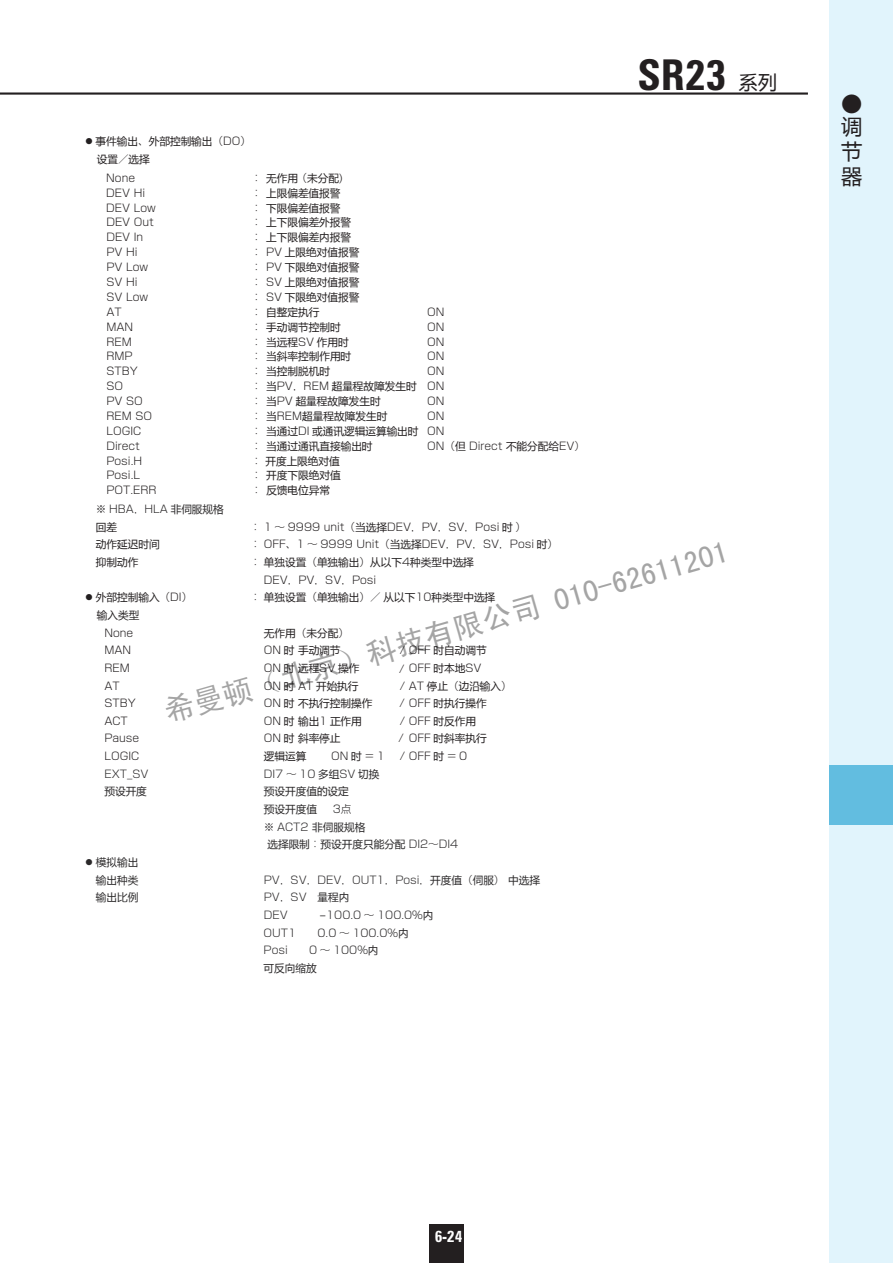
<style>
.page{position:relative;width:893px;height:1263px;background:#fff}
.page>*{position:absolute;margin:0;border:0;box-sizing:border-box;transform-origin:0 0}
.t1{font:700 condensed 42.45px "Zurich BT";color:#231f20}
.t2{font:30px "Sim Hei";color:rgb(0 0 0/.36)}
.t3{font:21.3px/25.3px "Microsoft Ya Hei";color:#231f20;text-align:justify}
.t4{font:21.3px "Shin Go Pro";color:#231f20}
.t5{font:19.2px "Microsoft Ya Hei";color:#231f20}
.t6{font:700 condensed 15.9px "Zurich BT";color:#fff}
.t7{font:10.65px/17.7px "Microsoft Ya Hei";color:#231f20}
.t8{font:300 10.65px "Shin Go Pro";color:#231f20}
.t9{font:300 10.65px/17.7px "Shin Go Pro";color:#2a2829}
.t10{font:10.65px/17.7px "Microsoft Ya Hei";color:#2a2829}
.t11{font:300 10.65px "Shin Go Pro";color:#252122}
.s1{font-family:"Shin Go Pro";font-weight:300}
.s2{font-family:"Microsoft Ya Hei";font-weight:400}
</style>
<div class="page">
<div style="left:829px;top:0;width:64px;height:1263px;background:#e1f4fc"></div>
<hr style="left:0;top:92px;width:808px;height:3px;background:#231f20">
<div style="left:829px;top:765px;width:64px;height:60px;background:#62bde0"></div>
<div style="left:429px;top:1225px;width:34px;height:38px;background:#231f20"></div>
<h1 class="t1" style="left:637px;top:49px;width:91px">SR23</h1>
<h3 class="t5" style="left:739px;top:69px;width:40px">系列</h3>
<p class="t7" style="left:97px;top:132px;width:156px;text-indent:-12px">● 事件输出<span class="s1">、</span>外部控制输出<span class="s1">（DO）</span>设置<span class="s1">／</span>选择</p>
<p class="t8" style="left:106px;top:169px;width:30px">None</p>
<p class="t7" style="left:251px;top:169px;width:94px"><span class="s1">：</span>无作用<span class="s1">（</span>未分配<span class="s1">)</span></p>
<p class="t8" style="left:106px;top:184px;width:40px">DEV Hi</p>
<p class="t7" style="left:251px;top:184px;width:91px"><span class="s1">：</span>上限偏差值报警</p>
<p class="t8" style="left:106px;top:199px;width:51px">DEV Low</p>
<p class="t7" style="left:251px;top:199px;width:91px"><span class="s1">：</span>下限偏差值报警</p>
<p class="t8" style="left:106px;top:214px;width:49px">DEV Out</p>
<p class="t7" style="left:251px;top:213px;width:102px"><span class="s1">：</span>上下限偏差外报警</p>
<p class="t8" style="left:106px;top:229px;width:39px">DEV In</p>
<p class="t7" style="left:251px;top:228px;width:102px"><span class="s1">：</span>上下限偏差内报警</p>
<p class="t8" style="left:106px;top:243px;width:33px">PV Hi</p>
<p class="t7" style="left:251px;top:243px;width:110px"><span class="s1">： PV</span> 上限绝对值报警</p>
<p class="t8" style="left:106px;top:258px;width:43px">PV Low</p>
<p class="t7" style="left:251px;top:258px;width:110px"><span class="s1">： PV</span> 下限绝对值报警</p>
<p class="t8" style="left:106px;top:273px;width:33px">SV Hi</p>
<p class="t7" style="left:251px;top:273px;width:110px"><span class="s1">： SV</span> 上限绝对值报警</p>
<p class="t8" style="left:106px;top:288px;width:43px">SV Low</p>
<p class="t7" style="left:251px;top:288px;width:110px"><span class="s1">： SV</span> 下限绝对值报警</p>
<p class="t8" style="left:106px;top:303px;width:17px">AT</p>
<p class="t7" style="left:251px;top:303px;width:70px"><span class="s1">：</span>自整定执行</p>
<p class="t8" style="left:427px;top:303px;width:19px">ON</p>
<p class="t8" style="left:106px;top:318px;width:28px">MAN</p>
<p class="t7" style="left:251px;top:318px;width:91px"><span class="s1">：</span>手动调节控制时</p>
<p class="t8" style="left:427px;top:318px;width:19px">ON</p>
<p class="t8" style="left:106px;top:333px;width:27px">REM</p>
<p class="t7" style="left:251px;top:332px;width:99px"><span class="s1">：</span>当远程<span class="s1">SV</span> 作用时</p>
<p class="t8" style="left:427px;top:333px;width:19px">ON</p>
<p class="t8" style="left:106px;top:348px;width:28px">RMP</p>
<p class="t7" style="left:251px;top:347px;width:102px"><span class="s1">：</span>当斜率控制作用时</p>
<p class="t8" style="left:427px;top:348px;width:19px">ON</p>
<p class="t8" style="left:106px;top:362px;width:33px">STBY</p>
<p class="t7" style="left:251px;top:362px;width:80px"><span class="s1">：</span>当控制脱机时</p>
<p class="t8" style="left:427px;top:362px;width:19px">ON</p>
<p class="t8" style="left:106px;top:377px;width:18px">SO</p>
<p class="t8" style="left:251px;top:377px;width:195px">：<span class="s2">当</span>PV，REM <span class="s2">超量程故障发生时</span> ON</p>
<p class="t8" style="left:106px;top:392px;width:38px">PV SO</p>
<p class="t7" style="left:251px;top:392px;width:131px"><span class="s1">：</span>当<span class="s1">PV</span> 超量程故障发生时</p>
<p class="t8" style="left:427px;top:392px;width:19px">ON</p>
<p class="t8" style="left:106px;top:407px;width:47px">REM SO</p>
<p class="t7" style="left:251px;top:407px;width:138px"><span class="s1">：</span>当<span class="s1">REM</span>超量程故障发生时</p>
<p class="t8" style="left:427px;top:407px;width:19px">ON</p>
<p class="t8" style="left:106px;top:422px;width:36px">LOGIC</p>
<p class="t7" style="left:251px;top:422px;width:195px"><span class="s1">：</span>当通过<span class="s1">DI</span> 或通讯逻辑运算输出时 <span class="s1">ON</span></p>
<p class="t8" style="left:106px;top:437px;width:35px">Direct</p>
<p class="t7" style="left:251px;top:437px;width:123px"><span class="s1">：</span>当通过通讯直接输出时</p>
<p class="t11" style="left:427px;top:437px;width:159px">ON（<span class="s2">但</span> Direct <span class="s2">不能分配给</span>EV）</p>
<p class="t8" style="left:107px;top:452px;width:37px">Posi.H</p>
<p class="t7" style="left:251px;top:452px;width:90px"><span class="s1">：</span> 开度上限绝对值</p>
<p class="t8" style="left:107px;top:467px;width:35px">Posi.L</p>
<p class="t7" style="left:251px;top:466px;width:91px"><span class="s1">：</span>开度下限绝对值</p>
<p class="t8" style="left:107px;top:482px;width:52px">POT.ERR</p>
<p class="t7" style="left:251px;top:481px;width:80px"><span class="s1">：</span>反馈电位异常</p>
<p class="t9" style="left:85px;top:499px;width:140px">　※ HBA，HLA <span class="s2">非伺服规格</span></p>
<p class="t7" style="left:85px;top:518px;width:33px">　回差</p>
<p class="t8" style="left:250px;top:518px;width:277px">： 1 ～ 9999 unit（<span class="s2">当选择</span>DEV，PV，SV，Posi <span class="s2">时</span>）</p>
<p class="t7" style="left:85px;top:535px;width:76px">　动作延迟时间</p>
<p class="t8" style="left:250px;top:536px;width:309px">： OFF、1 ～ 9999 Unit（<span class="s2">当选择</span>DEV，PV，SV，Posi <span class="s2">时</span>）</p>
<p class="t7" style="left:96px;top:553px;width:44px">抑制动作</p>
<p class="t7" style="left:250px;top:553px;width:225px"><span class="s1">：</span>单独设置<span class="s1">（</span>单独输出<span class="s1">）</span>从以下<span class="s1">4</span>种类型中选择</p>
<p class="t8" style="left:264px;top:571px;width:114px">DEV，PV，SV，Posi</p>
<p class="t7" style="left:85px;top:588px;width:109px">● 外部控制输入<span class="s1">（DI）</span></p>
<p class="t7" style="left:250px;top:588px;width:247px"><span class="s1">：</span>单独设置<span class="s1">（</span>单独输出<span class="s1">）／</span>从以下<span class="s1">10</span>种类型中选择</p>
<p class="t7" style="left:86px;top:606px;width:55px">　输入类型</p>
<p class="t8" style="left:104px;top:624px;width:30px">None</p>
<p class="t7" style="left:264px;top:624px;width:87px">无作用<span class="s1">（</span>未分配<span class="s1">）</span></p>
<p class="t8" style="left:104px;top:641px;width:28px">MAN</p>
<p class="t7" style="left:264px;top:641px;width:78px"><span class="s1">ON</span> 时手动调节</p>
<p class="t7" style="left:400px;top:641px;width:88px"><span class="s1">/ OFF</span> 时自动调节</p>
<p class="t8" style="left:104px;top:659px;width:27px">REM</p>
<p class="t7" style="left:264px;top:659px;width:97px"><span class="s1">ON</span> 时远程<span class="s1">SV</span> 操作</p>
<p class="t8" style="left:409px;top:659px;width:74px">OFF <span class="s2">时本地</span>SV</p>
<p class="t8" style="left:104px;top:677px;width:17px">AT</p>
<p class="t7" style="left:264px;top:676px;width:96px"><span class="s1">ON</span> 时 <span class="s1">AT</span> 开始执行</p>
<p class="t7" style="left:400px;top:676px;width:113px"><span class="s1">/ AT</span> 停止<span class="s1">（</span>边沿输入<span class="s1">）</span></p>
<p class="t8" style="left:104px;top:694px;width:33px">STBY</p>
<p class="t7" style="left:264px;top:694px;width:110px"><span class="s1">ON</span> 时不执行控制操作</p>
<p class="t7" style="left:400px;top:694px;width:89px"><span class="s1">/ OFF</span> 时执行操作</p>
<p class="t8" style="left:104px;top:712px;width:25px">ACT</p>
<p class="t7" style="left:264px;top:712px;width:100px"><span class="s1">ON</span> 时输出<span class="s1">1</span> 正作用</p>
<p class="t8" style="left:400px;top:712px;width:78px">/ OFF <span class="s2">时反作用</span></p>
<p class="t8" style="left:104px;top:730px;width:36px">Pause</p>
<p class="t7" style="left:264px;top:729px;width:78px"><span class="s1">ON</span> 时斜率停止</p>
<p class="t7" style="left:409px;top:729px;width:79px"><span class="s1">OFF</span> 时斜率执行</p>
<p class="t8" style="left:104px;top:747px;width:36px">LOGIC</p>
<p class="t7" style="left:264px;top:747px;width:44px">逻辑运算</p>
<p class="t8" style="left:331px;top:747px;width:55px">ON <span class="s2">时</span> = 1</p>
<p class="t8" style="left:400px;top:747px;width:69px">/ OFF <span class="s2">时</span> = 0</p>
<p class="t9" style="left:104px;top:763px;width:46px">EXT_SV</p>
<p class="t9" style="left:264px;top:763px;width:117px">DI7 ～ 10 <span class="s2">多组</span>SV <span class="s2">切换</span></p>
<p class="t10" style="left:104px;top:782px;width:44px">预设开度</p>
<p class="t10" style="left:264px;top:782px;width:87px">预设开度值的设定预设开度值</p>
<h2 class="t2" style="left:161px;top:698px;width:586px;rotate:-16deg">希曼顿（北京）科技有限公司 010-62611201</h2>
<p class="t8" style="left:399px;top:660px;width:7px">/</p>
<p class="t8" style="left:399px;top:729px;width:7px">/</p>
<p class="t9" style="left:264px;top:799px;width:103px;text-indent:69px">3点<br>※ ACT2 <span class="s2">非伺服规格</span></p>
<p class="t10" style="left:267px;top:835px;width:192px">选择限制<span class="s1">：</span>预设开度只能分配 <span class="s1">DI2～DI4</span></p>
<p class="t10" style="left:85px;top:853px;width:55px">● 模拟输出　输出种类</p>
<p class="t9" style="left:264px;top:869px;width:278px">PV，SV，DEV，OUT1，Posi，<span class="s2">开度值</span>（<span class="s2">伺服</span>） <span class="s2">中选择</span></p>
<p class="t10" style="left:85px;top:888px;width:55px">　输出比例</p>
<p class="t9" style="left:264px;top:887px;width:171px">PV，SV　<span class="s2">量程内<br></span>DEV　　　-100.0 ～ 100.0％<span class="s2">内<br></span>OUT1　　0.0 ～ 100.0％<span class="s2">内<br></span>Posi　　0 ～ 100％<span class="s2">内</span></p>
<p class="t10" style="left:264px;top:959px;width:55px">可反向缩放</p>
<h3 class="t4" style="left:841px;top:87px;width:23px">●</h3>
<h3 class="t3" style="left:841px;top:113px;width:23px">调节器</h3>
<h3 class="t6" style="left:435px;top:1227px;width:30px">6-24</h3>
</div>
